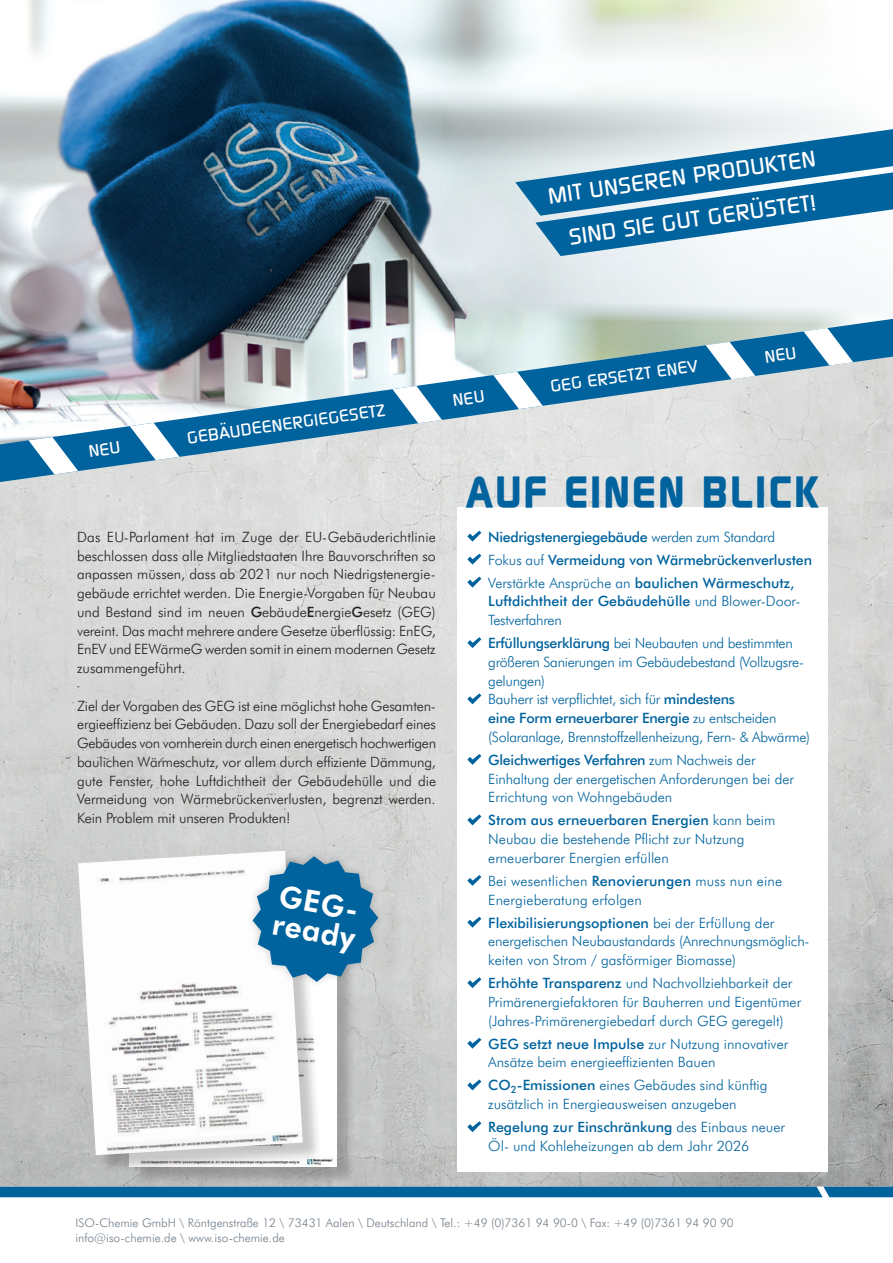
<style>
.page{position:relative;width:893px;height:1263px;background:#fff}
.page>*{position:absolute;margin:0;border:0;box-sizing:border-box;transform-origin:0 0}
.t1{font:700 43.5px "Continuum";letter-spacing:.06em;color:#00639e}
.t2{font:800 30px/28.5px "Futura BT";color:#fff}
.t3{font:500 22.5px/43.3px "Continuum";color:#fff;text-align:center}
.t4{font:500 16.8px "Continuum";color:#fff}
.t5{font:300 14.25px/18.8px "Futura BT";color:#00639e}
.t6{font:300 14.25px/18.8px "Futura BT";letter-spacing:-.01em;color:#231f20;text-align:justify}
.t7{font:300 14.25px/18.8px "Futura BT";letter-spacing:-.02em;color:#00639e}
.t8{font:500 14.25px/23px "Futura BT";letter-spacing:-.01em;color:#00639e}
.t9{font:300 12px/15px "Futura BT";color:#727f8a}
.s1{font-weight:500}
.s2{font-weight:300}
</style>
<div class="page">
<svg style="left:0;top:1186px;width:893px;height:11px;background:#0e6aa1"></svg>
<img style="left:0;top:0;width:893px;height:319px">
<img style="left:0;top:482px;width:893px;height:704px">
<div style="left:457px;top:507px;width:370px;height:665px;background:#fff"></div>
<svg style="left:467px;top:531px;width:14px;height:11px"></svg>
<svg style="left:467px;top:554px;width:14px;height:11px"></svg>
<svg style="left:467px;top:577px;width:14px;height:11px"></svg>
<svg style="left:467px;top:637px;width:14px;height:11px"></svg>
<svg style="left:467px;top:693px;width:14px;height:11px"></svg>
<svg style="left:467px;top:754px;width:14px;height:11px"></svg>
<svg style="left:467px;top:814px;width:14px;height:11px"></svg>
<svg style="left:467px;top:875px;width:14px;height:11px"></svg>
<svg style="left:467px;top:917px;width:14px;height:11px"></svg>
<svg style="left:467px;top:977px;width:14px;height:11px"></svg>
<svg style="left:467px;top:1038px;width:14px;height:11px"></svg>
<svg style="left:467px;top:1079px;width:14px;height:11px"></svg>
<svg style="left:467px;top:1121px;width:14px;height:11px"></svg>
<div style="left:132px;top:876px;width:224px;height:309px;background:#231f20;opacity:.25"></div>
<img style="left:322px;top:1000px;width:15px;height:166px">
<div style="left:81px;top:853px;width:241px;height:321px;background:#231f20;opacity:.25"></div>
<img style="left:78px;top:851px;width:225px;height:304px">
<svg style="left:235px;top:839px;width:161px;height:161px"></svg>
<svg style="left:0;top:319px;width:893px;height:163px;background:#a8bcc6"></svg>
<svg style="left:130px;top:423px;width:49px;height:37px"></svg>
<svg style="left:392px;top:386px;width:50px;height:37px"></svg>
<svg style="left:493px;top:372px;width:50px;height:37px"></svg>
<svg style="left:706px;top:342px;width:49px;height:37px"></svg>
<svg style="left:803px;top:328px;width:50px;height:38px"></svg>
<svg style="left:28px;top:437px;width:50px;height:37px"></svg>
<svg style="left:515px;top:129px;width:378px;height:127px"></svg>
<svg style="left:89px;top:441px;width:31px;height:16px"></svg>
<svg style="left:453px;top:390px;width:31px;height:16px"></svg>
<svg style="left:765px;top:347px;width:31px;height:16px"></svg>
<h3 class="t3" style="left:545px;top:174px;width:271px;rotate:-8deg">MIT UNSEREN PRODUKTEN<br>SIND SIE GUT GERÜSTET!</h3>
<p class="t4" style="left:186px;top:427px;width:201px;rotate:-8deg">GEBÄUDEENERGIEGESETZ</p>
<p class="t6" style="left:77px;top:527px;width:360px">Das EU-Parlament hat im Zuge der EU-Gebäuderichtlinie beschlossen dass alle Mitgliedstaaten Ihre Bauvorschriften so anpassen müssen, dass ab 2021 nur noch Niedrigstenergie&shy;gebäude errichtet werden. Die Energie-Vorgaben für Neubau und Bestand sind im neuen <span class="s1">G</span>ebäude<span class="s1">E</span>nergie<span class="s1">G</span>esetz (GEG) vereint. Das macht mehrere andere Gesetze überflüssig: EnEG, EnEV und EEWärmeG werden somit in einem modernen Gesetz zusammengeführt.</p>
<p class="t6" style="left:77px;top:696px;width:361px">Ziel der Vorgaben des GEG ist eine möglichst hohe Gesamten&shy;ergieeffizienz bei Gebäuden. Dazu soll der Energiebedarf eines Gebäudes von vornherein durch einen energetisch hochwertigen baulichen Wärmeschutz, vor allem durch effiziente Dämmung, gute Fenster, hohe Luftdichtheit der Gebäudehülle und die Vermeidung von Wärmebrückenverlusten, begrenzt werden.<br>Kein Problem mit unseren Produkten!</p>
<h2 class="t2" style="left:280px;top:881px;width:86px;rotate:10deg">GEG&shy;ready</h2>
<p class="t4" style="left:549px;top:376px;width:150px;rotate:-8deg">GEG ERSETZT ENEV</p>
<h1 class="t1" style="left:466px;top:463px;width:354px">AUF EINEN BLICK</h1>
<p class="t8" style="left:488px;top:525px;width:325px">Niedrigstenergiegebäude <span class="s2">werden zum Standard<br>Fokus auf</span> Vermeidung von Wärmebrückenverlusten<br><span class="s2">Verstärkte Ansprüche an</span> baulichen Wärmeschutz,</p>
<p class="t8" style="left:488px;top:592px;width:314px;line-height:18.8px">Luftdichtheit der Gebäudehülle <span class="s2">und Blower-Door-<br>Testverfahren</span></p>
<p class="t7" style="left:488px;top:633px;width:323px"><span class="s1">Erfüllungserklärung</span> bei Neubauten und bestimmten größeren Sanierungen im Gebäudebestand (Vollzugsre&shy;gelungen)<br>Bauherr ist verpflichtet, sich für <span class="s1">mindestens<br>eine Form erneuerbarer Energie</span> zu entscheiden (Solaranlage, Brennstoffzellenheizung, Fern- &amp; Abwärme)</p>
<p class="t5" style="left:488px;top:750px;width:307px"><span class="s1">Gleichwertiges Verfahren</span> zum Nachweis der<br>Einhaltung der energetischen Anforderungen bei der<br>Errichtung von Wohngebäuden</p>
<p class="t5" style="left:488px;top:811px;width:289px"><span class="s1">Strom aus erneuerbaren Energien</span> kann beim<br>Neubau die bestehende Pflicht zur Nutzung erneuerbarer Energien erfüllen</p>
<p class="t5" style="left:488px;top:871px;width:295px">Bei wesentlichen <span class="s1">Renovierungen</span> muss nun eine<br>Energieberatung erfolgen</p>
<p class="t5" style="left:488px;top:913px;width:323px"><span class="s1">Flexibilisierungsoptionen</span> bei der Erfüllung der energetischen Neubaustandards (Anrechnungsmöglich&shy;keiten von Strom / gasförmiger Biomasse)</p>
<p class="t5" style="left:488px;top:973px;width:314px"><span class="s1">Erhöhte Transparenz</span> und Nachvollziehbarkeit der<br>Primärenergiefaktoren für Bauherren und Eigentümer (Jahres-Primärenergiebedarf durch GEG geregelt)</p>
<p class="t5" style="left:488px;top:1034px;width:301px"><span class="s1">GEG setzt neue Impulse</span> zur Nutzung innovativer<br>Ansätze beim energieeffizienten Bauen</p>
<p class="t5" style="left:488px;top:1076px;width:281px"><span class="s1">CO</span><sub>2</sub><span class="s1">-Emissionen</span> eines Gebäudes sind künftig zusätzlich in Energieausweisen anzugeben</p>
<p class="t5" style="left:488px;top:1117px;width:298px"><span class="s1">Regelung zur Einschränkung</span> des Einbaus neuer<br>Öl- und Kohleheizungen ab dem Jahr 2026</p>
<p class="t9" style="left:75px;top:1215px;width:660px">ISO-Chemie GmbH \ Röntgenstraße 12 \ 73431 Aalen \ Deutschland \ Tel.: +49 (0)7361 94 90-0 \ Fax: +49 (0)7361 94 90 90 info@iso-chemie.de \ www.iso-chemie.de</p>
</div>
